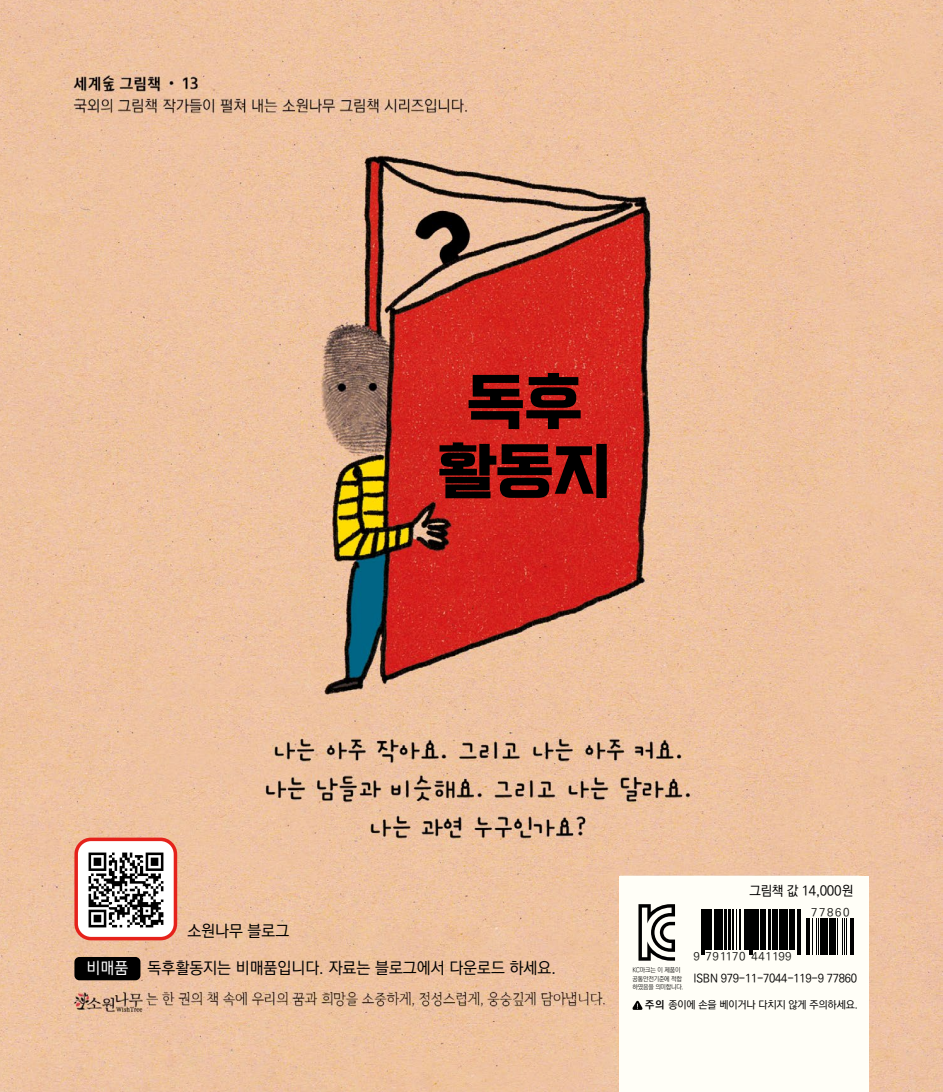
<style>
.page{position:relative;width:943px;height:1092px;background:#fff}
.page>*{position:absolute;margin:0;border:0;box-sizing:border-box;transform-origin:0 0}
.t1{font:57.75px/69.3px "Rix Seoul Station B";color:#000;text-align:center}
.t2{font:16.28px "Ko Pub World Dotum PM";color:#000}
.t3{font:13.47px "Ko Pub World Dotum PM";letter-spacing:-.02em;color:#000}
.t4{font:11.72px "Ko Pub World Dotum PM";letter-spacing:-.02em;color:#000;scale:.95 1}
.t5{font:11.2px "Ko Pub World Dotum PM";color:#171714}
.t6{font:10.5px "Ko Pub World Dotum PM";letter-spacing:-.015em;color:#000}
.t7{font:6.65px/8.4px "Ko Pub World Dotum PL";letter-spacing:-.025em;color:#000;scale:.95 1}
.s1{color:#fff}
.s2{font-family:"Ko Pub World Dotum PB"}
</style>
<div class="page">
<img style="left:0;top:0;width:943px;height:1091px">
<div style="left:619px;top:876px;width:249px;height:215px;background:#fffef7"></div>
<svg style="left:638px;top:904px;width:37px;height:56px"></svg>
<svg style="left:632px;top:1000px;width:11px;height:9px"></svg>
<hr style="left:705px;top:908px;width:3px;height:41px;background:#000">
<hr style="left:716px;top:908px;width:3px;height:41px;background:#000">
<hr style="left:789px;top:908px;width:4px;height:41px;background:#000">
<hr style="left:782px;top:908px;width:3px;height:41px;background:#000">
<hr style="left:755px;top:908px;width:3px;height:41px;background:#000">
<hr style="left:762px;top:908px;width:3px;height:41px;background:#000">
<hr style="left:709px;top:908px;width:3px;height:41px;background:#000">
<hr style="left:720px;top:908px;width:2px;height:41px;background:#000">
<hr style="left:724px;top:908px;width:2px;height:41px;background:#000">
<hr style="left:728px;top:908px;width:2px;height:41px;background:#000">
<hr style="left:744px;top:908px;width:2px;height:41px;background:#000">
<hr style="left:779px;top:908px;width:2px;height:41px;background:#000">
<hr style="left:775px;top:908px;width:2px;height:41px;background:#000">
<hr style="left:768px;top:908px;width:2px;height:41px;background:#000">
<hr style="left:772px;top:908px;width:2px;height:41px;background:#000">
<hr style="left:797px;top:908px;width:1px;height:46px;background:#000">
<hr style="left:751px;top:908px;width:1px;height:46px;background:#000">
<hr style="left:749px;top:908px;width:1px;height:46px;background:#000">
<hr style="left:799px;top:908px;width:1px;height:46px;background:#000">
<hr style="left:703px;top:908px;width:1px;height:46px;background:#000">
<hr style="left:701px;top:908px;width:1px;height:46px;background:#000">
<hr style="left:753px;top:908px;width:1px;height:41px;background:#000">
<hr style="left:786px;top:908px;width:1px;height:41px;background:#000">
<hr style="left:794px;top:908px;width:1px;height:41px;background:#000">
<hr style="left:760px;top:908px;width:1px;height:41px;background:#000">
<hr style="left:714px;top:908px;width:1px;height:41px;background:#000">
<hr style="left:732px;top:908px;width:1px;height:41px;background:#000">
<hr style="left:740px;top:908px;width:1px;height:41px;background:#000">
<hr style="left:747px;top:908px;width:1px;height:41px;background:#000">
<hr style="left:735px;top:908px;width:1px;height:41px;background:#000">
<hr style="left:832px;top:917px;width:3px;height:37px;background:#000">
<hr style="left:820px;top:917px;width:3px;height:37px;background:#000">
<hr style="left:850px;top:917px;width:2px;height:37px;background:#000">
<hr style="left:829px;top:917px;width:2px;height:37px;background:#000">
<hr style="left:824px;top:917px;width:2px;height:37px;background:#000">
<hr style="left:807px;top:917px;width:2px;height:37px;background:#000">
<hr style="left:805px;top:917px;width:1px;height:37px;background:#000">
<hr style="left:811px;top:917px;width:1px;height:37px;background:#000">
<hr style="left:816px;top:917px;width:1px;height:37px;background:#000">
<hr style="left:818px;top:917px;width:1px;height:37px;background:#000">
<hr style="left:827px;top:917px;width:1px;height:37px;background:#000">
<hr style="left:836px;top:917px;width:1px;height:37px;background:#000">
<hr style="left:842px;top:917px;width:1px;height:37px;background:#000">
<hr style="left:844px;top:917px;width:1px;height:37px;background:#000">
<hr style="left:846px;top:917px;width:1px;height:37px;background:#000">
<hr style="left:853px;top:917px;width:1px;height:37px;background:#000">
<div style="left:74px;top:956px;width:66px;height:24px;background:#000;border-radius:5px"></div>
<img style="left:76px;top:839px;width:99px;height:99px">
<div style="left:74px;top:837px;width:103px;height:103px;border:4px solid #e5221b;border-radius:15px"></div>
<h1 class="t1" style="left:438px;top:370px;width:175px">독후 활동지</h1>
<p class="t2" style="left:187px;top:919px;width:104px">소원나무 블로그</p>
<p class="t2" style="left:87px;top:956px;width:471px"><span class="s1">비매품</span> 독후활동지는 비매품입니다. 자료는 블로그에서 다운로드 하세요.</p>
<p class="t3" style="left:749px;top:881px;width:105px">그림책 값 14,000원</p>
<p class="t5" style="left:693px;top:948px;width:100px">9 7 9 1 1 7 0 4 4 1 1 9 9</p>
<p class="t5" style="left:811px;top:904px;width:40px">7 7 8 6 0</p>
<p class="t7" style="left:632px;top:965px;width:55px">KC마크는 이 제품이 공통안전기준에 적합 하였음을 의미합니다.</p>
<p class="t4" style="left:693px;top:970px;width:174px">ISBN 979-11-7044-119-9 77860</p>
<p class="t6" style="left:645px;top:997px;width:214px"><span class="s2">주의</span> 종이에 손을 베이거나 다치지 않게 주의하세요.</p>
</div>
